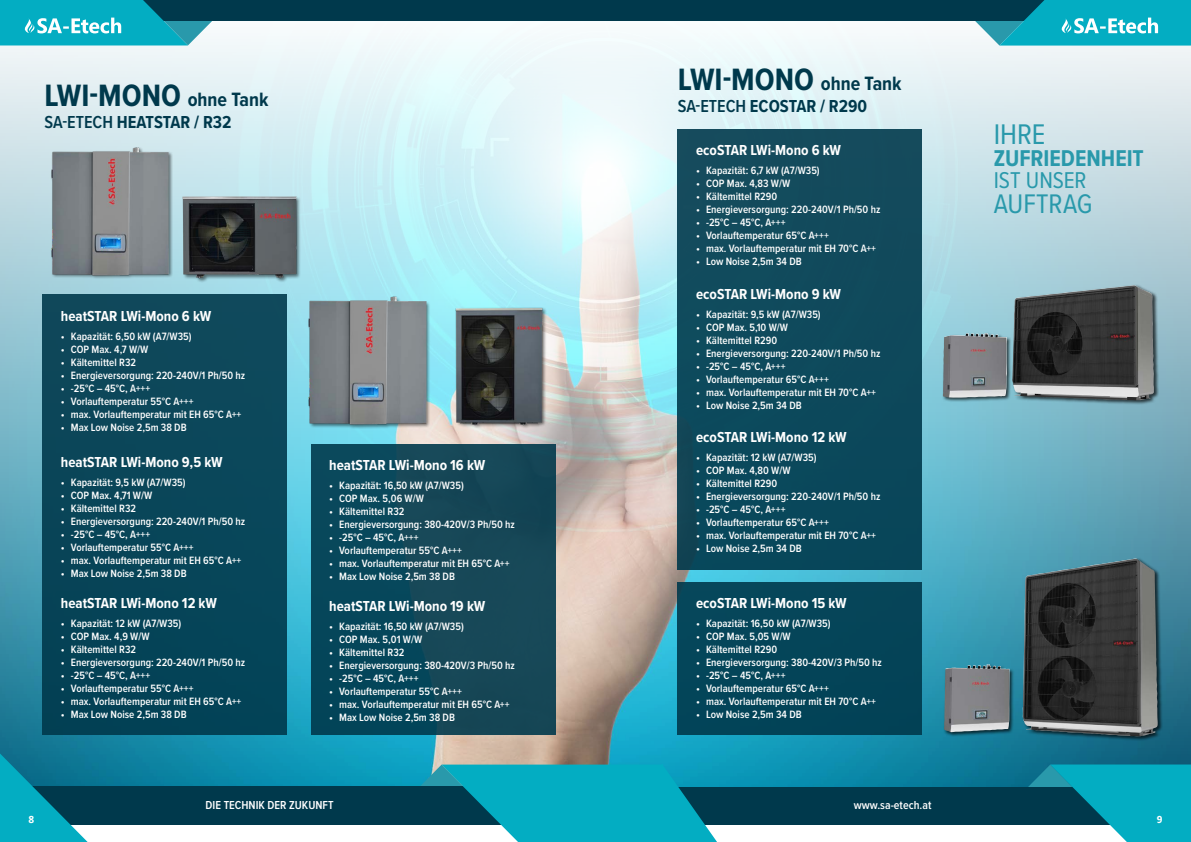
<style>
.page{position:relative;width:1191px;height:842px;background:#fff}
.page>*{position:absolute;margin:0;border:0;box-sizing:border-box;transform-origin:0 0}
.t1{font:700 32px "Proxima Nova Cond";color:#00394c}
.t2{font:29.5px "Proxima Nova Cond";color:#2999ab}
.t3{font:27.9px "Proxima Nova Cond";letter-spacing:-.005em;color:#2999ab}
.t4{font:700 23.7px "Proxima Nova Cond";color:#2999ab}
.t5{font:23.7px "Proxima Nova Cond";letter-spacing:-.005em;color:#2999ab}
.t6{font:700 18px "Proxima Nova Cond";color:#00394c}
.t7{font:700 15px "Proxima Nova Cond";color:#fff}
.t8{font:600 12px "Proxima Nova Cond";color:#fff}
.t9{font:600 11px "Proxima Nova Cond";color:#fff}
.t10{font:700 10px "Segoe UI";color:#fff}
.s1{font-size:20px}
.s2{font-weight:600}
</style>
<div class="page">
<img style="left:0;top:20px;width:1191px;height:767px">
<div style="left:595px;top:787px;width:596px;height:37px;background:#00394c"></div>
<div style="left:0;top:786px;width:595px;height:38px;background:#00394c"></div>
<svg style="left:0;top:753px;width:88px;height:89px"></svg>
<svg style="left:1008px;top:764px;width:183px;height:78px"></svg>
<svg style="left:399px;top:764px;width:318px;height:78px"></svg>
<hr style="left:662px;top:765px;width:1px;height:77px;background:#03adc2">
<div style="left:311px;top:445px;width:244px;height:290px;background:linear-gradient(to right,#04475c,#1b4755)"></div>
<div style="left:677px;top:583px;width:245px;height:152px;background:#044559"></div>
<img style="left:445px;top:303px;width:109px;height:125px">
<img style="left:300px;top:293px;width:136px;height:139px">
<div style="left:42px;top:0;width:1019px;height:20px;background:#00394c"></div>
<svg style="left:0;top:0;width:230px;height:45px"></svg>
<svg style="left:957px;top:0;width:234px;height:46px"></svg>
<div style="left:677px;top:129px;width:245px;height:440px;background:#0f495c"></div>
<div style="left:43px;top:295px;width:244px;height:440px;background:#094659"></div>
<img style="left:43px;top:143px;width:136px;height:139px">
<div style="left:182px;top:196px;width:119px;height:87px;background:#000;opacity:.5"></div>
<img style="left:179px;top:194px;width:122px;height:86px">
<div style="left:942px;top:284px;width:216px;height:121px;background:#000;opacity:.7"></div>
<img style="left:947px;top:285px;width:206px;height:115px">
<div style="left:943px;top:557px;width:219px;height:184px;background:#000;opacity:.7"></div>
<img style="left:944px;top:558px;width:213px;height:179px">
<h1 class="t1" style="left:45px;top:72px;width:225px">LWI-MONO <span class="s1">ohne Tank</span></h1>
<h3 class="t6" style="left:45px;top:109px;width:188px"><span class="s2">SA-ETECH</span> HEATSTAR / R32</h3>
<h3 class="t7" style="left:61px;top:305px;width:152px">heatSTAR LWi-Mono 6 kW</h3>
<p class="t9" style="left:61px;top:328px;width:132px">• Kapazität: 6,50 kW (A7/W35)</p>
<p class="t9" style="left:61px;top:341px;width:89px">• COP Max. 4,7 W/W</p>
<p class="t9" style="left:61px;top:354px;width:77px">• Kältemittel R32</p>
<p class="t9" style="left:61px;top:367px;width:186px">• Energieversorgung: 220-240V/1 Ph/50 hz</p>
<p class="t9" style="left:61px;top:380px;width:91px">• -25°C – 45°C, A+++</p>
<p class="t9" style="left:61px;top:393px;width:134px">• Vorlauftemperatur 55°C A+++</p>
<p class="t9" style="left:61px;top:406px;width:182px">• max. Vorlauftemperatur mit EH 65°C A++</p>
<p class="t9" style="left:61px;top:419px;width:127px">• Max Low Noise 2,5m 38 DB</p>
<h3 class="t7" style="left:61px;top:451px;width:163px">heatSTAR LWi-Mono 9,5 kW</h3>
<p class="t9" style="left:61px;top:474px;width:126px">• Kapazität: 9,5 kW (A7/W35)</p>
<p class="t9" style="left:61px;top:487px;width:93px">• COP Max. 4,71 W/W</p>
<p class="t9" style="left:61px;top:500px;width:77px">• Kältemittel R32</p>
<p class="t9" style="left:61px;top:513px;width:186px">• Energieversorgung: 220-240V/1 Ph/50 hz</p>
<p class="t9" style="left:61px;top:526px;width:91px">• -25°C – 45°C, A+++</p>
<p class="t9" style="left:61px;top:539px;width:134px">• Vorlauftemperatur 55°C A+++</p>
<p class="t9" style="left:61px;top:552px;width:182px">• max. Vorlauftemperatur mit EH 65°C A++</p>
<p class="t9" style="left:61px;top:565px;width:127px">• Max Low Noise 2,5m 38 DB</p>
<h3 class="t7" style="left:61px;top:592px;width:157px">heatSTAR LWi-Mono 12 kW</h3>
<p class="t9" style="left:61px;top:615px;width:122px">• Kapazität: 12 kW (A7/W35)</p>
<p class="t9" style="left:61px;top:628px;width:90px">• COP Max. 4,9 W/W</p>
<p class="t9" style="left:61px;top:641px;width:77px">• Kältemittel R32</p>
<p class="t9" style="left:61px;top:654px;width:186px">• Energieversorgung: 220-240V/1 Ph/50 hz</p>
<p class="t9" style="left:61px;top:667px;width:91px">• -25°C – 45°C, A+++</p>
<p class="t9" style="left:61px;top:680px;width:134px">• Vorlauftemperatur 55°C A+++</p>
<p class="t9" style="left:61px;top:693px;width:182px">• max. Vorlauftemperatur mit EH 65°C A++</p>
<p class="t9" style="left:61px;top:706px;width:127px">• Max Low Noise 2,5m 38 DB</p>
<h3 class="t7" style="left:329px;top:454px;width:158px">heatSTAR LWi-Mono 16 kW</h3>
<p class="t9" style="left:329px;top:477px;width:136px">• Kapazität: 16,50 kW (A7/W35)</p>
<p class="t9" style="left:329px;top:490px;width:96px">• COP Max. 5,06 W/W</p>
<p class="t9" style="left:329px;top:503px;width:77px">• Kältemittel R32</p>
<p class="t9" style="left:329px;top:516px;width:187px">• Energieversorgung: 380-420V/3 Ph/50 hz</p>
<p class="t9" style="left:329px;top:529px;width:91px">• -25°C – 45°C, A+++</p>
<p class="t9" style="left:329px;top:542px;width:134px">• Vorlauftemperatur 55°C A+++</p>
<p class="t9" style="left:329px;top:555px;width:182px">• max. Vorlauftemperatur mit EH 65°C A++</p>
<p class="t9" style="left:329px;top:568px;width:127px">• Max Low Noise 2,5m 38 DB</p>
<h3 class="t7" style="left:329px;top:595px;width:158px">heatSTAR LWi-Mono 19 kW</h3>
<p class="t9" style="left:329px;top:618px;width:136px">• Kapazität: 16,50 kW (A7/W35)</p>
<p class="t9" style="left:329px;top:631px;width:94px">• COP Max. 5,01 W/W</p>
<p class="t9" style="left:329px;top:644px;width:77px">• Kältemittel R32</p>
<p class="t9" style="left:329px;top:657px;width:187px">• Energieversorgung: 380-420V/3 Ph/50 hz</p>
<p class="t9" style="left:329px;top:670px;width:91px">• -25°C – 45°C, A+++</p>
<p class="t9" style="left:329px;top:683px;width:134px">• Vorlauftemperatur 55°C A+++</p>
<p class="t9" style="left:329px;top:696px;width:182px">• max. Vorlauftemperatur mit EH 65°C A++</p>
<p class="t9" style="left:329px;top:709px;width:127px">• Max Low Noise 2,5m 38 DB</p>
<h1 class="t1" style="left:677px;top:56px;width:225px">LWI-MONO <span class="s1">ohne Tank</span></h1>
<h3 class="t6" style="left:677px;top:93px;width:191px"><span class="s2">SA-ETECH</span> ECOSTAR / R290</h3>
<h3 class="t7" style="left:696px;top:139px;width:146px">ecoSTAR LWi-Mono 6 kW</h3>
<p class="t9" style="left:696px;top:162px;width:125px">• Kapazität: 6,7 kW (A7/W35)</p>
<p class="t9" style="left:696px;top:175px;width:96px">• COP Max. 4,83 W/W</p>
<p class="t9" style="left:696px;top:188px;width:83px">• Kältemittel R290</p>
<p class="t9" style="left:696px;top:201px;width:186px">• Energieversorgung: 220-240V/1 Ph/50 hz</p>
<p class="t9" style="left:696px;top:214px;width:91px">• -25°C – 45°C, A+++</p>
<p class="t9" style="left:696px;top:227px;width:134px">• Vorlauftemperatur 65°C A+++</p>
<p class="t9" style="left:696px;top:240px;width:181px">• max. Vorlauftemperatur mit EH 70°C A++</p>
<p class="t9" style="left:696px;top:253px;width:107px">• Low Noise 2,5m 34 DB</p>
<h3 class="t7" style="left:696px;top:283px;width:146px">ecoSTAR LWi-Mono 9 kW</h3>
<p class="t9" style="left:696px;top:306px;width:126px">• Kapazität: 9,5 kW (A7/W35)</p>
<p class="t9" style="left:696px;top:319px;width:94px">• COP Max. 5,10 W/W</p>
<p class="t9" style="left:696px;top:332px;width:83px">• Kältemittel R290</p>
<p class="t9" style="left:696px;top:345px;width:186px">• Energieversorgung: 220-240V/1 Ph/50 hz</p>
<p class="t9" style="left:696px;top:358px;width:91px">• -25°C – 45°C, A+++</p>
<p class="t9" style="left:696px;top:371px;width:134px">• Vorlauftemperatur 65°C A+++</p>
<p class="t9" style="left:696px;top:384px;width:181px">• max. Vorlauftemperatur mit EH 70°C A++</p>
<p class="t9" style="left:696px;top:397px;width:107px">• Low Noise 2,5m 34 DB</p>
<h3 class="t7" style="left:696px;top:426px;width:152px">ecoSTAR LWi-Mono 12 kW</h3>
<p class="t9" style="left:696px;top:449px;width:122px">• Kapazität: 12 kW (A7/W35)</p>
<p class="t9" style="left:696px;top:462px;width:96px">• COP Max. 4,80 W/W</p>
<p class="t9" style="left:696px;top:475px;width:83px">• Kältemittel R290</p>
<p class="t9" style="left:696px;top:488px;width:186px">• Energieversorgung: 220-240V/1 Ph/50 hz</p>
<p class="t9" style="left:696px;top:501px;width:91px">• -25°C – 45°C, A+++</p>
<p class="t9" style="left:696px;top:514px;width:134px">• Vorlauftemperatur 65°C A+++</p>
<p class="t9" style="left:696px;top:527px;width:181px">• max. Vorlauftemperatur mit EH 70°C A++</p>
<p class="t9" style="left:696px;top:540px;width:107px">• Low Noise 2,5m 34 DB</p>
<h3 class="t7" style="left:696px;top:592px;width:152px">ecoSTAR LWi-Mono 15 kW</h3>
<p class="t9" style="left:696px;top:615px;width:136px">• Kapazität: 16,50 kW (A7/W35)</p>
<p class="t9" style="left:696px;top:628px;width:96px">• COP Max. 5,05 W/W</p>
<p class="t9" style="left:696px;top:641px;width:83px">• Kältemittel R290</p>
<p class="t9" style="left:696px;top:654px;width:187px">• Energieversorgung: 380-420V/3 Ph/50 hz</p>
<p class="t9" style="left:696px;top:667px;width:91px">• -25°C – 45°C, A+++</p>
<p class="t9" style="left:696px;top:680px;width:134px">• Vorlauftemperatur 65°C A+++</p>
<p class="t9" style="left:696px;top:693px;width:181px">• max. Vorlauftemperatur mit EH 70°C A++</p>
<p class="t9" style="left:696px;top:706px;width:107px">• Low Noise 2,5m 34 DB</p>
<p class="t8" style="left:206px;top:796px;width:130px">DIE TECHNIK DER ZUKUNFT</p>
<p class="t8" style="left:853px;top:796px;width:79px">www.sa-etech.at</p>
<h2 class="t2" style="left:994px;top:112px;width:53px">IHRE</h2>
<h3 class="t4" style="left:994px;top:141px;width:151px">ZUFRIEDENHEIT</h3>
<h3 class="t5" style="left:994px;top:163px;width:94px">IST UNSER</h3>
<h3 class="t3" style="left:994px;top:183px;width:100px">AUFTRAG</h3>
<p class="t10" style="left:28px;top:812px;width:7px">8</p>
<p class="t10" style="left:1156px;top:812px;width:7px">9</p>
</div>
